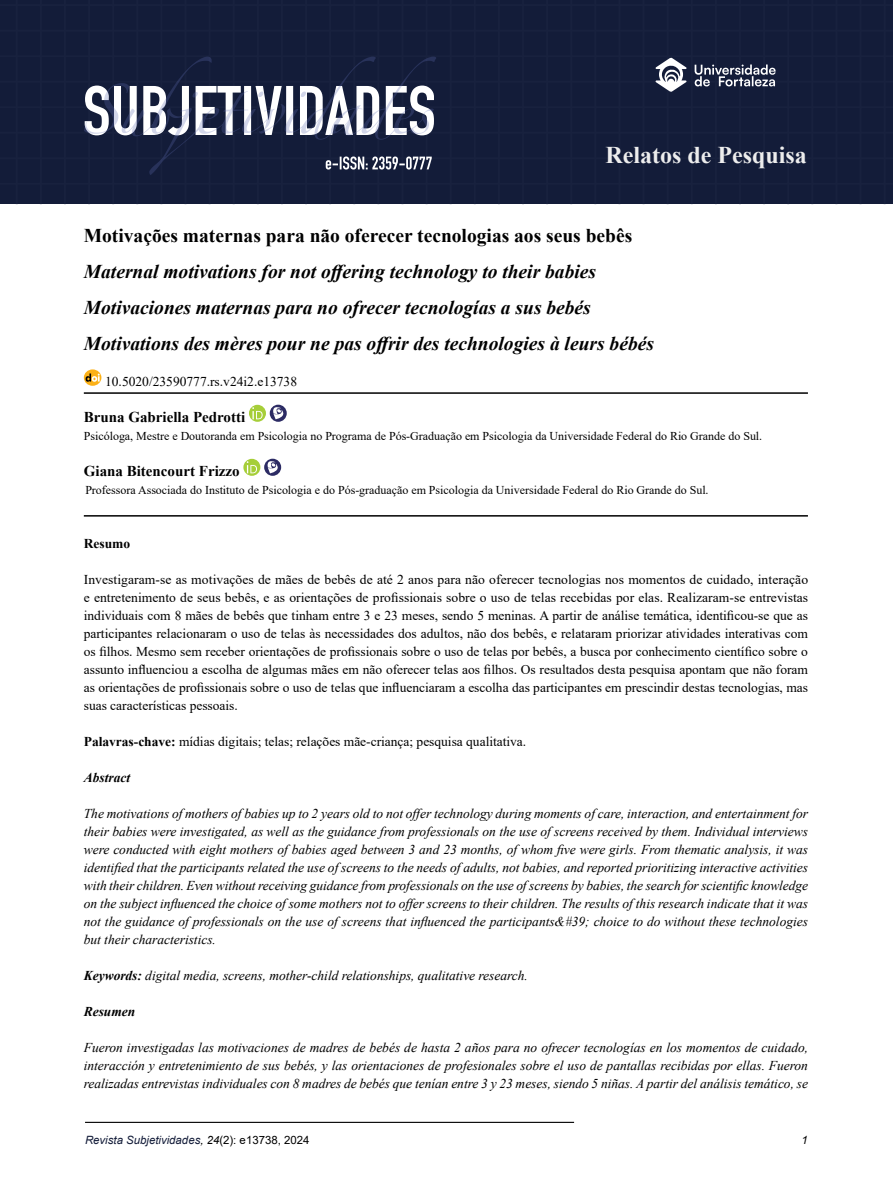
<style>
.page{position:relative;width:893px;height:1191px;background:#fff}
.page>*{position:absolute;margin:0;border:0;box-sizing:border-box;transform-origin:0 0}
.t1{font:700 24px "Times New Roman";color:#ededed}
.t2{font:italic 700 19.5px/36px "Times New Roman";color:#000}
.t3{font:700 19.5px "Times New Roman";color:#000}
.t4{font:700 15px "Times New Roman";color:#000}
.t5{font:italic 13.5px/18px "Times New Roman";letter-spacing:-.005em;color:#000;text-align:justify}
.t6{font:13.5px/18px "Times New Roman";color:#000;text-align:justify}
.t7{font:italic 700 13.5px "Times New Roman";color:#000}
.t8{font:700 13.5px "Times New Roman";color:#000}
.t9{font:12px "Times New Roman";color:#000}
.t10{font:italic 11.4px "Arial";color:#131c39}
.t11{font:italic 11.4px "Arial";color:#000}
.s1{font-weight:700}
.s2{color:#000}
.s3{font-style:normal;color:#000}
</style>
<div class="page">
<div style="left:0;top:0;width:893px;height:204px;background:#131c39"></div>
<hr style="left:85px;top:1121px;width:489px;height:2px;background:#000">
<svg style="left:655px;top:57px;width:32px;height:35px"></svg>
<svg style="left:695px;top:64px;width:81px;height:22px;background:#5f6578"></svg>
<svg style="left:84px;top:57px;width:352px;height:118px"></svg>
<hr style="left:84px;top:392px;width:724px;height:2px;background:#000">
<hr style="left:84px;top:515px;width:724px;height:1px;background:#000">
<svg style="left:84px;top:369px;width:17px;height:17px"></svg>
<svg style="left:86px;top:373px;width:14px;height:9px"></svg>
<svg style="left:249px;top:405px;width:17px;height:17px"></svg>
<svg style="left:252px;top:407px;width:11px;height:12px"></svg>
<svg style="left:270px;top:405px;width:17px;height:17px"></svg>
<svg style="left:271px;top:404px;width:16px;height:15px"></svg>
<svg style="left:243px;top:459px;width:17px;height:17px"></svg>
<svg style="left:247px;top:461px;width:10px;height:12px"></svg>
<svg style="left:264px;top:459px;width:17px;height:17px"></svg>
<svg style="left:265px;top:458px;width:17px;height:15px"></svg>
<h1 class="t1" style="left:605px;top:138px;width:203px">Relatos de Pesquisa</h1>
<h2 class="t3" style="left:84px;top:221px;width:550px">Motivações maternas para não oferecer tecnologias aos seus bebês</h2>
<h2 class="t2" style="left:84px;top:253px;width:572px">Maternal motivations for not offering technology to their babies<br>Motivaciones maternas para no ofrecer tecnologías a sus bebés<br>Motivations des mères pour ne pas offrir des technologies à leurs bébés</h2>
<p class="t6" style="left:105px;top:372px;width:193px">10.5020/23590777.rs.v24i2.e13738</p>
<p class="t4" style="left:84px;top:406px;width:163px">Bruna Gabriella Pedrotti</p>
<p class="t9" style="left:84px;top:427px;width:680px">Psicóloga, Mestre e Doutoranda em Psicologia no Programa de Pós-Graduação em Psicologia da Universidade Federal do Rio Grande do Sul.</p>
<p class="t4" style="left:84px;top:460px;width:157px">Giana Bitencourt Frizzo</p>
<p class="t9" style="left:85px;top:481px;width:625px">Professora Associada do Instituto de Psicologia e do Pós-graduação em Psicologia da Universidade Federal do Rio Grande do Sul.</p>
<p class="t8" style="left:84px;top:533px;width:48px">Resumo</p>
<p class="t6" style="left:84px;top:570px;width:726px">Investigaram-se as motivações de mães de bebês de até 2 anos para não oferecer tecnologias nos momentos de cuidado, interação e entretenimento de seus bebês, e as orientações de profissionais sobre o uso de telas recebidas por elas. Realizaram-se entrevistas individuais com 8 mães de bebês que tinham entre 3 e 23 meses, sendo 5 meninas. A partir de análise temática, identificou-se que as participantes relacionaram o uso de telas às necessidades dos adultos, não dos bebês, e relataram priorizar atividades interativas com os filhos. Mesmo sem receber orientações de profissionais sobre o uso de telas por bebês, a busca por conhecimento científico sobre o assunto influenciou a escolha de algumas mães em não oferecer telas aos filhos. Os resultados desta pesquisa apontam que não foram as orientações de profissionais sobre o uso de telas que influenciaram a escolha das participantes em prescindir destas tecnologias, mas suas características pessoais.</p>
<p class="t6" style="left:84px;top:732px;width:444px"><span class="s1">Palavras-chave:</span> mídias digitais; telas; relações mãe-criança; pesquisa qualitativa.</p>
<p class="t7" style="left:84px;top:768px;width:48px">Abstract</p>
<p class="t5" style="left:84px;top:804px;width:726px">The motivations of mothers of babies up to 2 years old to not offer technology during moments of care, interaction, and entertainment for their babies were investigated, as well as the guidance from professionals on the use of screens received by them. Individual interviews were conducted with eight mothers of babies aged between 3 and 23 months, of whom five were girls. From thematic analysis, it was identified that the participants related the use of screens to the needs of adults, not babies, and reported prioritizing interactive activities with their children. Even without receiving guidance from professionals on the use of screens by babies, the search for scientific knowledge on the subject influenced the choice of some mothers not to offer screens to their children. The results of this research indicate that it was not the guidance of professionals on the use of screens that influenced the participants&amp;#39; choice to do without these technologies but their characteristics.</p>
<p class="t5" style="left:84px;top:966px;width:446px"><span class="s1">Keywords:</span> digital media, screens, mother-child relationships, qualitative research.</p>
<p class="t7" style="left:84px;top:1002px;width:53px">Resumen</p>
<p class="t5" style="left:84px;top:1038px;width:726px">Fueron investigadas las motivaciones de madres de bebés de hasta 2 años para no ofrecer tecnologías en los momentos de cuidado, interacción y entretenimiento de sus bebés, y las orientaciones de profesionales sobre el uso de pantallas recibidas por ellas. Fueron realizadas entrevistas individuales con 8 madres de bebés que tenían entre 3 y 23 meses, siendo 5 niñas. A partir del análisis temático, se</p>
<p class="t10" style="left:85px;top:1132px;width:226px">Revista Subjetividades<span class="s2">, 24</span><span class="s3">(2): e13738, 2024</span></p>
<p class="t11" style="left:802px;top:1132px;width:8px">1</p>
</div>
